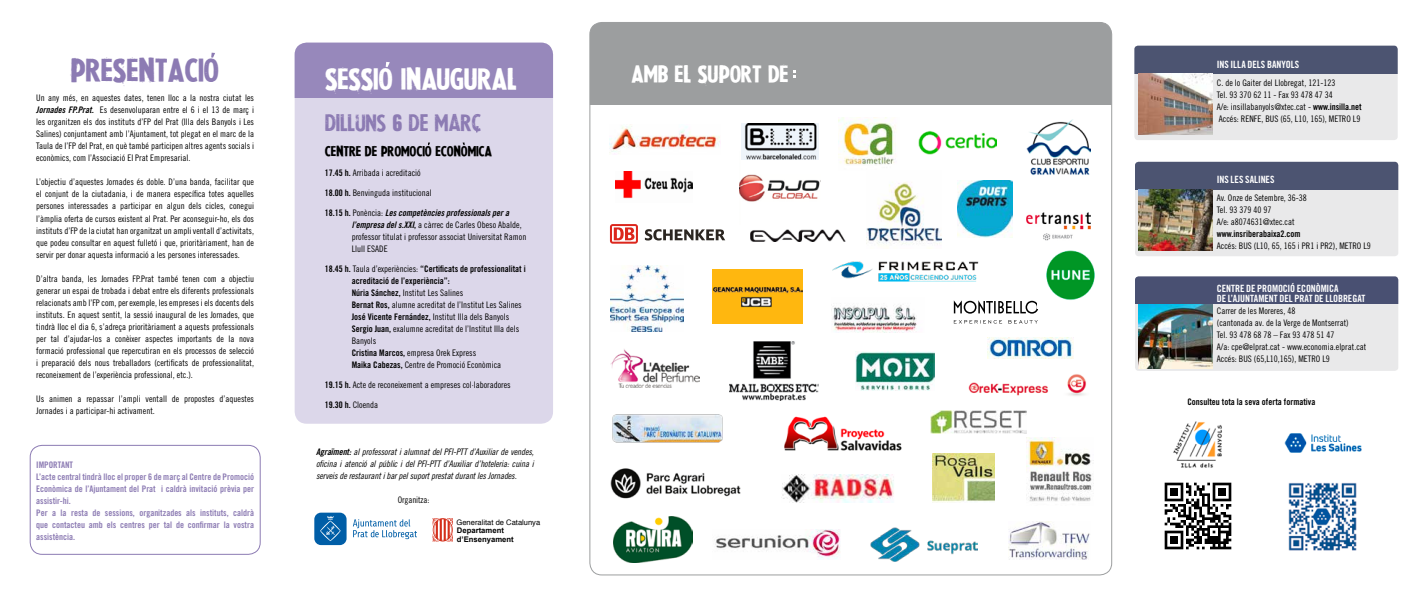
<style>
.page{position:relative;width:1418px;height:596px;background:#fff}
.page>*{position:absolute;margin:0;border:0;box-sizing:border-box;transform-origin:0 0}
.t1{font:27px "La Presse";letter-spacing:-.025em;color:#8c7bb3}
.t2{font:25px "La Presse";letter-spacing:-.03em;color:#fff}
.t3{font:20px "La Presse";letter-spacing:-.025em;color:#8c7bb3}
.t4{font:20px "La Presse";letter-spacing:-.025em;color:#fff}
.t5{font:12px "La Presse";letter-spacing:-.025em;color:#000}
.t6{font:10px/10px "Trade Gothic Bold Cond Twenty";letter-spacing:-.01em;color:#fff}
.t7{font:9px/12px "Trade Gothic Cond Eighteen";color:#000}
.t8{font:9px/12px "Trade Gothic Bold Cond Twenty";color:#8c7bb3}
.t9{font:9px/12px "Trade Gothic Cond Eighteen Obl";letter-spacing:-.01em;color:#000;text-align:justify}
.t10{font:9px/12px "Trade Gothic Bold Cond Twenty";color:#000}
.t11{font:9px "Trade Gothic Bold Cond Twenty Obl";color:#000}
.t12{font:700 7.7px/8.5px "Arial";color:#000}
.t13{font:7.6px "Helvetica";color:#000}
.s1{font-family:"Trade Gothic Bold Cond Twenty Obl"}
.s2{font-family:"Trade Gothic Bold Cond Twenty"}
.s3{font-family:"Trade Gothic Cond Eighteen"}
</style>
<div class="page">
<img style="left:739px;top:151px;width:81px;height:51px">
<img style="left:1010px;top:198px;width:81px;height:43px">
<div style="left:590px;top:22px;width:521px;height:83px;background:#9c9e9f"></div>
<img style="left:1026px;top:437px;width:66px;height:65px">
<img style="left:729px;top:341px;width:89px;height:59px">
<svg style="left:953px;top:300px;width:85px;height:23px"></svg>
<svg style="left:610px;top:224px;width:28px;height:19px"></svg>
<svg style="left:612px;top:226px;width:24px;height:15px"></svg>
<svg style="left:645px;top:229px;width:80px;height:11px"></svg>
<svg style="left:614px;top:227px;width:20px;height:13px"></svg>
<img style="left:918px;top:130px;width:78px;height:24px">
<img style="left:1037px;top:250px;width:58px;height:58px">
<img style="left:832px;top:305px;width:85px;height:27px">
<img style="left:782px;top:474px;width:112px;height:28px">
<img style="left:613px;top:516px;width:79px;height:46px">
<img style="left:715px;top:529px;width:125px;height:30px">
<img style="left:610px;top:124px;width:110px;height:30px">
<img style="left:615px;top:171px;width:77px;height:28px">
<img style="left:713px;top:270px;width:89px;height:53px">
<img style="left:987px;top:337px;width:86px;height:22px">
<img style="left:750px;top:229px;width:95px;height:13px">
<img style="left:612px;top:414px;width:111px;height:29px">
<img style="left:784px;top:416px;width:118px;height:35px">
<img style="left:832px;top:261px;width:146px;height:20px">
<img style="left:741px;top:123px;width:77px;height:36px">
<img style="left:1026px;top:120px;width:64px;height:55px">
<img style="left:610px;top:468px;width:131px;height:31px">
<img style="left:866px;top:182px;width:75px;height:63px">
<img style="left:957px;top:181px;width:55px;height:56px">
<img style="left:611px;top:265px;width:72px;height:66px">
<img style="left:611px;top:349px;width:88px;height:38px">
<img style="left:870px;top:527px;width:107px;height:34px">
<img style="left:855px;top:351px;width:79px;height:39px">
<img style="left:930px;top:410px;width:96px;height:23px">
<img style="left:932px;top:453px;width:62px;height:49px">
<img style="left:1008px;top:521px;width:82px;height:38px">
<div style="left:1134px;top:46px;width:263px;height:94px;background:#e9e9ea;border-radius:4px"></div>
<div style="left:1134px;top:46px;width:263px;height:27px;background:#4c5471"></div>
<div style="left:30px;top:444px;width:231px;height:110px;border:1px solid #8c7bb3;border-radius:12px"></div>
<img style="left:1138px;top:73px;width:73px;height:61px">
<div style="left:295px;top:43px;width:258px;height:380px;background:#dcd7ea;border-radius:12px"></div>
<div style="left:295px;top:43px;width:258px;height:55px;background:#9788bb"></div>
<svg style="left:793px;top:70px;width:3px;height:8px"></svg>
<div style="left:1134px;top:276px;width:264px;height:94px;background:#e9e9ea;border-radius:4px"></div>
<div style="left:1134px;top:276px;width:264px;height:28px;background:#495072"></div>
<img style="left:1138px;top:304px;width:73px;height:64px">
<svg style="left:211px;top:53px;width:4px;height:5px"></svg>
<div style="left:1134px;top:162px;width:264px;height:94px;background:#e9e9ea;border-radius:4px"></div>
<div style="left:1134px;top:162px;width:264px;height:27px;background:#4c5471"></div>
<img style="left:1138px;top:189px;width:73px;height:61px">
<img style="left:1173px;top:421px;width:49px;height:47px">
<img style="left:1164px;top:482px;width:68px;height:68px">
<svg style="left:432px;top:518px;width:21px;height:23px"></svg>
<svg style="left:314px;top:512px;width:32px;height:32px"></svg>
<svg style="left:353px;top:519px;width:64px;height:19px"></svg>
<img style="left:1288px;top:483px;width:69px;height:68px">
<img style="left:838px;top:117px;width:58px;height:48px">
<svg style="left:386px;top:62px;width:4px;height:5px"></svg>
<svg style="left:476px;top:126px;width:3px;height:7px"></svg>
<img style="left:1284px;top:433px;width:76px;height:19px">
<img style="left:968px;top:374px;width:118px;height:22px">
<h1 class="t1" style="left:70px;top:57px;width:151px">PRESENTACIO</h1>
<p class="t7" style="left:36px;top:92px;width:219px;text-align:justify">Un any més, en aquestes dates, tenen lloc a la nostra ciutat les <span class="s1">Jornades FP.Prat.</span> Es desenvoluparan entre el 6 i el 13 de març i les organitzen els dos instituts d’FP del Prat (Illa dels Banyols i Les Salines) conjuntament amb l’Ajuntament, tot plegat en el marc de la Taula de l’FP del Prat, en què també participen altres agents socials i econòmics, com l’Associació El Prat Empresarial.</p>
<p class="t7" style="left:36px;top:176px;width:219px;text-align:justify">L’objectiu d’aquestes Jornades és doble. D’una banda, facilitar que el conjunt de la ciutadania, i de manera específica totes aquelles persones interessades a participar en algun dels cicles, conegui l’àmplia oferta de cursos existent al Prat. Per aconseguir-ho, els dos instituts d’FP de la ciutat han organitzat un ampli ventall d’activitats, que podeu consultar en aquest fulletó i que, prioritàriament, han de servir per donar aquesta informació a les persones interessades.</p>
<p class="t7" style="left:36px;top:272px;width:219px;text-align:justify">D’altra banda, les Jornades FP.Prat també tenen com a objectiu generar un espai de trobada i debat entre els diferents professionals relacionats amb l’FP com, per exemple, les empreses i els docents dels instituts. En aquest sentit, la sessió inaugural de les Jornades, que tindrà lloc el dia 6, s’adreça prioritàriament a aquests professionals per tal d’ajudar-los a conèixer aspectes importants de la nova formació professional que repercutiran en els processos de selecció i preparació dels nous treballadors (certificats de professionalitat, reconeixement de l’experiència professional, etc.).</p>
<p class="t7" style="left:36px;top:392px;width:219px">Us animen a repassar l’ampli ventall de propostes d’aquestes<br>Jornades i a participar-hi activament.</p>
<p class="t8" style="left:36px;top:458px;width:219px">IMPORTANT<br>L’acte central tindrà lloc el proper 6 de març al Centre de Promoció Econòmica de l’Ajuntament del Prat i caldrà invitació prèvia per assistir-hi.<br>Per a la resta de sessions, organitzades als instituts, caldrà que contacteu amb els centres per tal de confirmar la vostra assistència.</p>
<h2 class="t2" style="left:325px;top:66px;width:194px">SESSIO INAUGURAL</h2>
<h3 class="t3" style="left:325px;top:113px;width:158px">DILLUNS 6 DE MARC</h3>
<h3 class="t5" style="left:325px;top:145px;width:169px">CENTRE DE PROMOCIO ECONOMICA</h3>
<p class="t7" style="left:325px;top:166px;width:97px"><span class="s2">17.45 h.</span> Arribada i acreditació</p>
<p class="t7" style="left:325px;top:186px;width:108px"><span class="s2">18.00 h.</span> Benvinguda institucional</p>
<p class="t11" style="left:325px;top:207px;width:186px"><span class="s2">18.15 h.</span> <span class="s3">Ponència:</span> Les competències professionals per a</p>
<p class="t7" style="left:352px;top:218px;width:176px"><span class="s1">l’empresa del s.XXI</span><span class="s2">,</span> a càrrec de Carles Obeso Abalde, professor titulat i professor associat Universitat Ramon<br>Llull ESADE</p>
<p class="t10" style="left:352px;top:262px;width:175px;text-indent:-27px">18.45 h. <span class="s3">Taula d’experiències:</span> “Certificats de professionalitat i acreditació de l’experiència”:</p>
<p class="t7" style="left:352px;top:286px;width:171px"><span class="s2">Núria Sánchez,</span> Institut Les Salines<br><span class="s2">Bernat Ros,</span> alumne acreditat de l’Institut Les Salines <span class="s2">José Vicente Fernández,</span> Institut Illa dels Banyols <span class="s2">Sergio Juan,</span> exalumne acreditat de l’Institut Illa dels Banyols<br><span class="s2">Cristina Marcos,</span> empresa Orek Express<br><span class="s2">Maika Cabezas,</span> Centre de Promoció Econòmica</p>
<p class="t7" style="left:325px;top:378px;width:187px"><span class="s2">19.15 h.</span> Acte de reconeixement a empreses col·laboradores</p>
<p class="t10" style="left:325px;top:398px;width:55px">19.30 h. <span class="s3">Cloenda</span></p>
<p class="t9" style="left:316px;top:445px;width:219px"><span class="s1">Agraïment:</span> al professorat i alumnat del PFI-PTT d’Auxiliar de vendes, oficina i atenció al públic i del PFI-PTT d’Auxiliar d’hoteleria: cuina i serveis de restaurant i bar pel suport prestat durant les Jornades.</p>
<p class="t7" style="left:398px;top:493px;width:33px">Organitza:</p>
<p class="t13" style="left:456px;top:516px;width:85px">Generalitat de Catalunya</p>
<p class="t12" style="left:457px;top:526px;width:58px">Departament d’Ensenyament</p>
<h3 class="t4" style="left:631px;top:64px;width:159px">AMB EL SUPORT DE</h3>
<p class="t6" style="left:1216px;top:59px;width:84px">INS ILLA DELS BANYOLS</p>
<p class="t7" style="left:1216px;top:77px;width:146px">C. de lo Gaiter del Llobregat, 121-123<br>Tel. 93 370 62 11 - Fax 93 478 47 34<br>A/e: insillabanyols@xtec.cat - <span class="s2">www.insilla.net </span>Accés: RENFE, BUS (65, L10, 165), METRO L9</p>
<p class="t6" style="left:1216px;top:174px;width:59px">INS LES SALINES</p>
<p class="t7" style="left:1216px;top:192px;width:91px">Av. Onze de Setembre, 36-38<br>Tel. 93 379 40 97<br>A/e: a8074631@xtec.cat</p>
<p class="t10" style="left:1216px;top:228px;width:85px">www.insriberabaixa2.com</p>
<p class="t7" style="left:1216px;top:240px;width:155px">Accés: BUS (L10, 65, 165 i PR1 i PR2), METRO L9</p>
<p class="t6" style="left:1216px;top:283px;width:150px">CENTRE DE PROMOCIÓ ECONÒMICA<br>DE L’AJUNTAMENT DEL PRAT DE LLOBREGAT</p>
<p class="t7" style="left:1216px;top:304px;width:151px">Carrer de les Moreres, 48<br>(cantonada av. de la Verge de Montserrat)<br>Tel. 93 478 68 78 – Fax 93 478 51 47<br>A/a: cpe@elprat.cat - www.economia.elprat.cat Accés: BUS (65,L10,165), METRO L9</p>
<p class="t10" style="left:1187px;top:395px;width:129px">Consulteu tota la seva oferta formativa</p>
</div>
